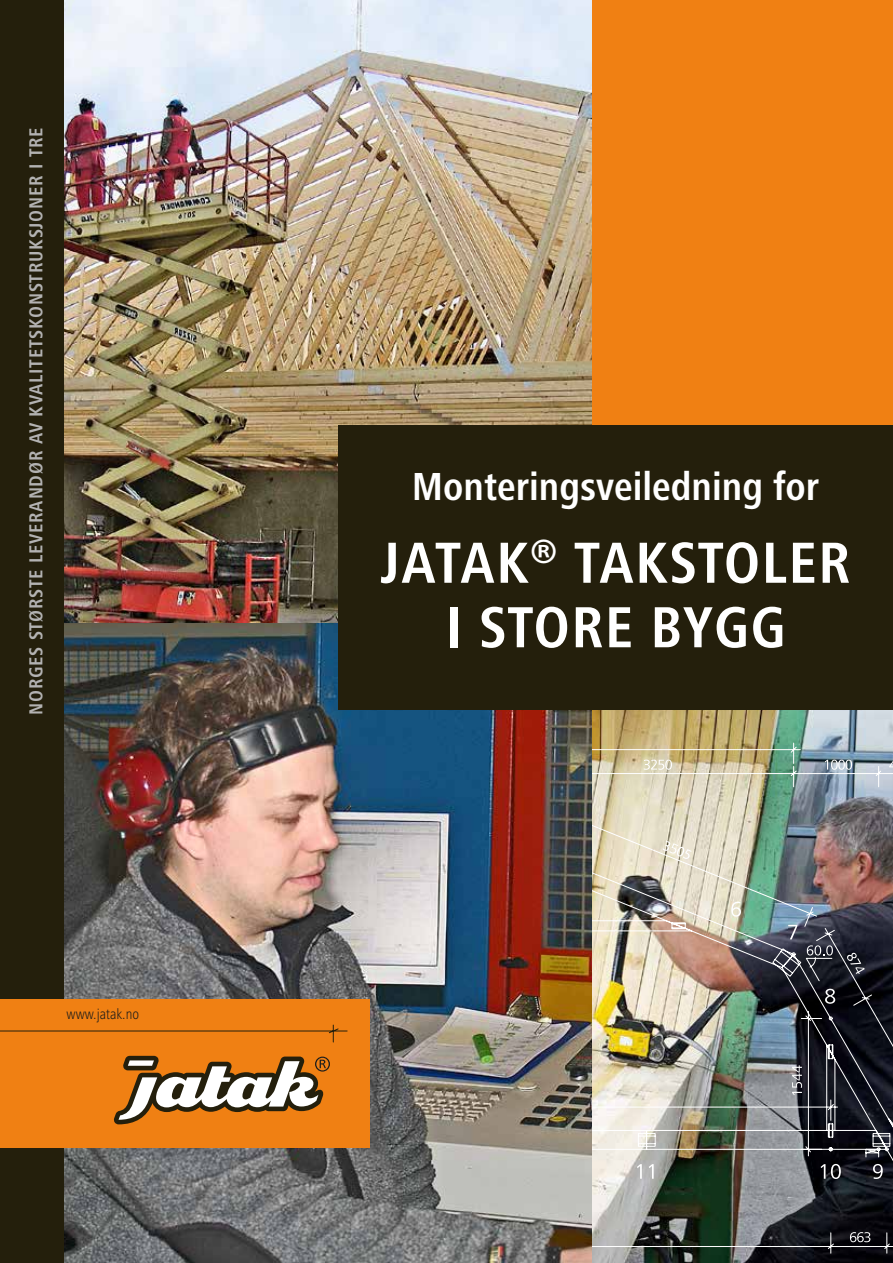
<style>
.page{position:relative;width:893px;height:1263px;background:#fff}
.page>*{position:absolute;margin:0;border:0;box-sizing:border-box;transform-origin:0 0}
.t1{font:700 condensed 60px/64.5px "Frutiger Next LT";letter-spacing:.02em;color:#fff;text-align:center}
.t2{font:700 condensed 40.5px "Frutiger Next LT";color:#fff}
.t3{font:700 condensed 19.5px "Frutiger Next LT";letter-spacing:.04em;color:#b3b2b2}
.t4{font:300 condensed 15px "Frutiger Next LT";color:#1d1d1b}
</style>
<div class="page">
<img style="left:591px;top:710px;width:302px;height:32px">
<img style="left:591px;top:742px;width:302px;height:521px">
<div style="left:578px;top:0;width:315px;height:587px;background:#f08013"></div>
<img style="left:64px;top:622px;width:527px;height:641px">
<img style="left:64px;top:0;width:527px;height:622px">
<div style="left:338px;top:425px;width:555px;height:285px;background:#241f0c"></div>
<div style="left:0;top:0;width:64px;height:1263px;background:#241f0c"></div>
<div style="left:0;top:999px;width:370px;height:149px;background:#f08013"></div>
<svg style="left:0;top:1025px;width:348px;height:18px"></svg>
<svg style="left:114px;top:1056px;width:216px;height:68px"></svg>
<p class="t3" style="left:25px;top:715px;width:589px;rotate:-90deg">NORGES STØRSTE LEVERANDØR AV KVALITETSKONSTRUKSJONER I TRE</p>
<p class="t4" style="left:67px;top:1006px;width:74px">www.jatak.no</p>
<h2 class="t2" style="left:412px;top:464px;width:409px">Monteringsveiledning for</h2>
<h1 class="t1" style="left:381px;top:531px;width:471px">JATAK<sup>®</sup> TAKSTOLER<br>I STORE BYGG</h1>
</div>
